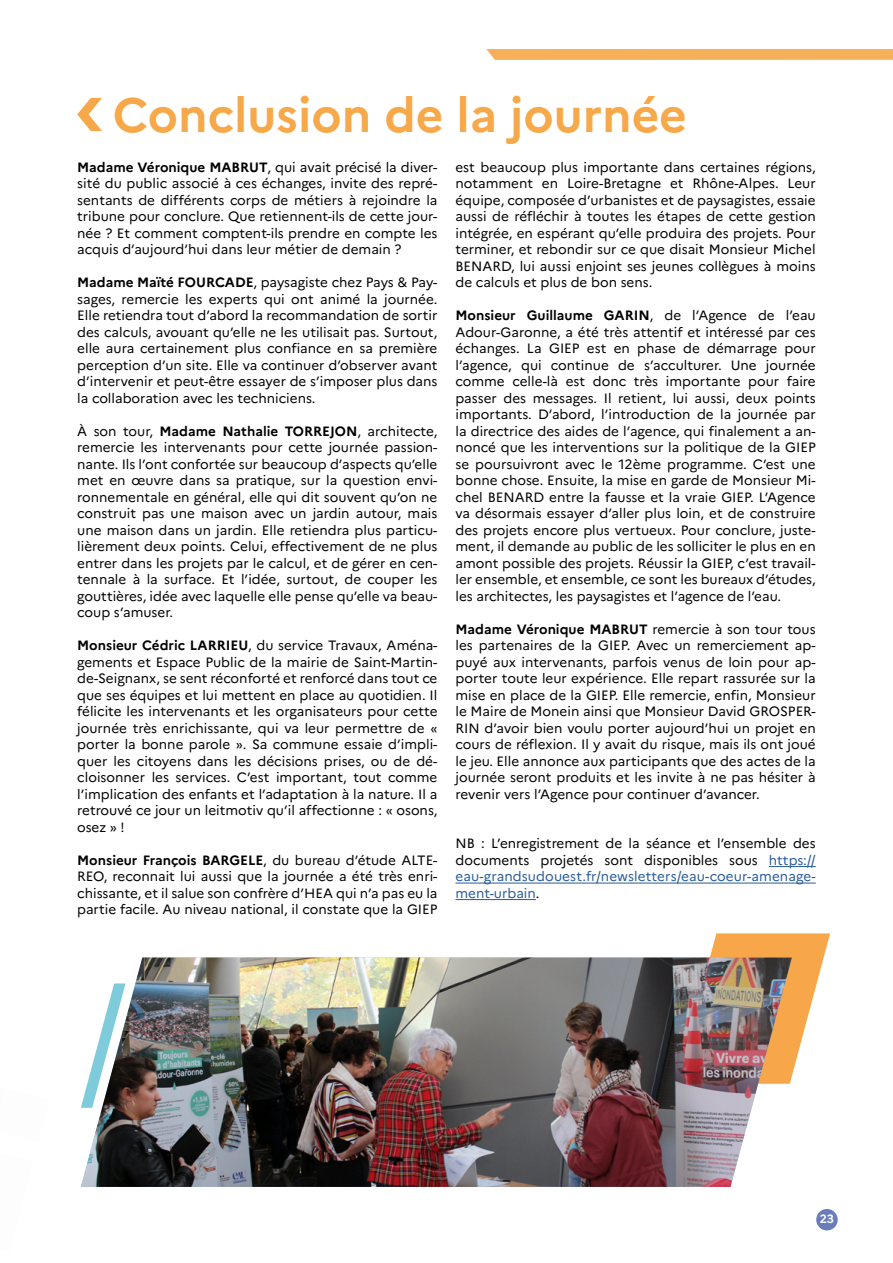
<style>
.page{position:relative;width:893px;height:1263px;background:#fff}
.page>*{position:absolute;margin:0;border:0;box-sizing:border-box;transform-origin:0 0}
.t1{font:700 48px "Marianne";color:#f7a848}
.t2{font:13.5px/16.5px "Marianne";color:#000;text-align:justify}
.t3{font:700 12px "Marianne";color:#fff}
.s1{font-weight:700}
.s2{color:#275b9b}
</style>
<div class="page">
<div style="left:816px;top:1209px;width:22px;height:21px;background:#6b7cbc;border-radius:50%"></div>
<hr style="left:769px;top:866px;width:47px;height:1px;background:#275b9b">
<hr style="left:455px;top:882px;width:361px;height:1px;background:#275b9b">
<hr style="left:455px;top:899px;width:81px;height:1px;background:#275b9b">
<svg style="left:710px;top:933px;width:120px;height:143px"></svg>
<img style="left:81px;top:957px;width:711px;height:230px">
<svg style="left:81px;top:983px;width:44px;height:125px"></svg>
<svg style="left:486px;top:49px;width:407px;height:11px;background:#f7b15d"></svg>
<svg style="left:77px;top:98px;width:25px;height:33px"></svg>
<h1 class="t1" style="left:113px;top:77px;width:576px">Conclusion de la journée</h1>
<p class="t2" style="left:77px;top:158px;width:362px"><span class="s1">Madame Véronique MABRUT</span>, qui avait précisé la diver&shy;sité du public associé à ces échanges, invite des repré&shy;sentants de différents corps de métiers à rejoindre la tribune pour conclure. Que retiennent-ils de cette jour&shy;née ? Et comment comptent-ils prendre en compte les acquis d’aujourd’hui dans leur métier de demain ?</p>
<p class="t2" style="left:77px;top:273px;width:362px"><span class="s1">Madame Maïté FOURCADE</span>, paysagiste chez Pays &amp; Pay&shy;sages, remercie les experts qui ont animé la journée.<br>Elle retiendra tout d’abord la recommandation de sortir des calculs, avouant qu’elle ne les utilisait pas. Surtout, elle aura certainement plus confiance en sa première perception d’un site. Elle va continuer d’observer avant d’intervenir et peut-être essayer de s’imposer plus dans la collaboration avec les techniciens.</p>
<p class="t2" style="left:77px;top:422px;width:362px">À son tour, <span class="s1">Madame Nathalie TORREJON</span>, architecte, remercie les intervenants pour cette journée passion&shy;nante. Ils l’ont confortée sur beaucoup d’aspects qu’elle met en œuvre dans sa pratique, sur la question envi&shy;ronnementale en général, elle qui dit souvent qu’on ne construit pas une maison avec un jardin autour, mais une maison dans un jardin. Elle retiendra plus particu&shy;lièrement deux points. Celui, effectivement de ne plus entrer dans les projets par le calcul, et de gérer en cen&shy;tennale à la surface. Et l’idée, surtout, de couper les gouttières, idée avec laquelle elle pense qu’elle va beau&shy;coup s’amuser.</p>
<p class="t2" style="left:77px;top:636px;width:362px"><span class="s1">Monsieur Cédric LARRIEU</span>, du service Travaux, Aména&shy;gements et Espace Public de la mairie de Saint-Martin&shy;de-Seignanx, se sent réconforté et renforcé dans tout ce que ses équipes et lui mettent en place au quotidien. Il félicite les intervenants et les organisateurs pour cette journée très enrichissante, qui va leur permettre de « porter la bonne parole ». Sa commune essaie d’impli&shy;quer les citoyens dans les décisions prises, ou de dé&shy;cloisonner les services. C’est important, tout comme l’implication des enfants et l’adaptation à la nature. Il a retrouvé ce jour un leitmotiv qu’il affectionne : « osons, osez » !</p>
<p class="t2" style="left:77px;top:850px;width:362px"><span class="s1">Monsieur François BARGELE</span>, du bureau d’étude ALTE-REO, reconnait lui aussi que la journée a été très enri&shy;chissante, et il salue son confrère d’HEA qui n’a pas eu la partie facile. Au niveau national, il constate que la GIEP</p>
<p class="t2" style="left:455px;top:158px;width:362px">est beaucoup plus importante dans certaines régions, notamment en Loire-Bretagne et Rhône-Alpes. Leur équipe, composée d’urbanistes et de paysagistes, essaie aussi de réfléchir à toutes les étapes de cette gestion intégrée, en espérant qu’elle produira des projets. Pour terminer, et rebondir sur ce que disait Monsieur Michel BENARD, lui aussi enjoint ses jeunes collègues à moins de calculs et plus de bon sens.</p>
<p class="t2" style="left:455px;top:306px;width:362px"><span class="s1">Monsieur Guillaume GARIN</span>, de l’Agence de l’eau Adour-Garonne, a été très attentif et intéressé par ces échanges. La GIEP est en phase de démarrage pour l’agence, qui continue de s’acculturer. Une journée comme celle-là est donc très importante pour faire passer des messages. Il retient, lui aussi, deux points importants. D’abord, l’introduction de la journée par la directrice des aides de l’agence, qui finalement a an&shy;noncé que les interventions sur la politique de la GIEP se poursuivront avec le 12ème programme. C’est une bonne chose. Ensuite, la mise en garde de Monsieur Mi&shy;chel BENARD entre la fausse et la vraie GIEP. L’Agence va désormais essayer d’aller plus loin, et de construire des projets encore plus vertueux. Pour conclure, juste&shy;ment, il demande au public de les solliciter le plus en en amont possible des projets. Réussir la GIEP, c’est travail&shy;ler ensemble, et ensemble, ce sont les bureaux d’études, les architectes, les paysagistes et l’agence de l’eau.</p>
<p class="t2" style="left:455px;top:619px;width:362px"><span class="s1">Madame Véronique MABRUT</span> remercie à son tour tous les partenaires de la GIEP. Avec un remerciement ap&shy;puyé aux intervenants, parfois venus de loin pour ap&shy;porter toute leur expérience. Elle repart rassurée sur la mise en place de la GIEP. Elle remercie, enfin, Monsieur le Maire de Monein ainsi que Monsieur David GROSPER-RIN d’avoir bien voulu porter aujourd’hui un projet en cours de réflexion. Il y avait du risque, mais ils ont joué le jeu. Elle annonce aux participants que des actes de la journée seront produits et les invite à ne pas hésiter à revenir vers l’Agence pour continuer d’avancer.</p>
<p class="t2" style="left:455px;top:834px;width:362px">NB : L’enregistrement de la séance et l’ensemble des documents projetés sont disponibles sous <span class="s2">https:// eau-grandsudouest.fr/newsletters/eau-coeur-amenage&shy;ment-urbain</span>.</p>
<p class="t3" style="left:820px;top:1210px;width:16px">23</p>
</div>
